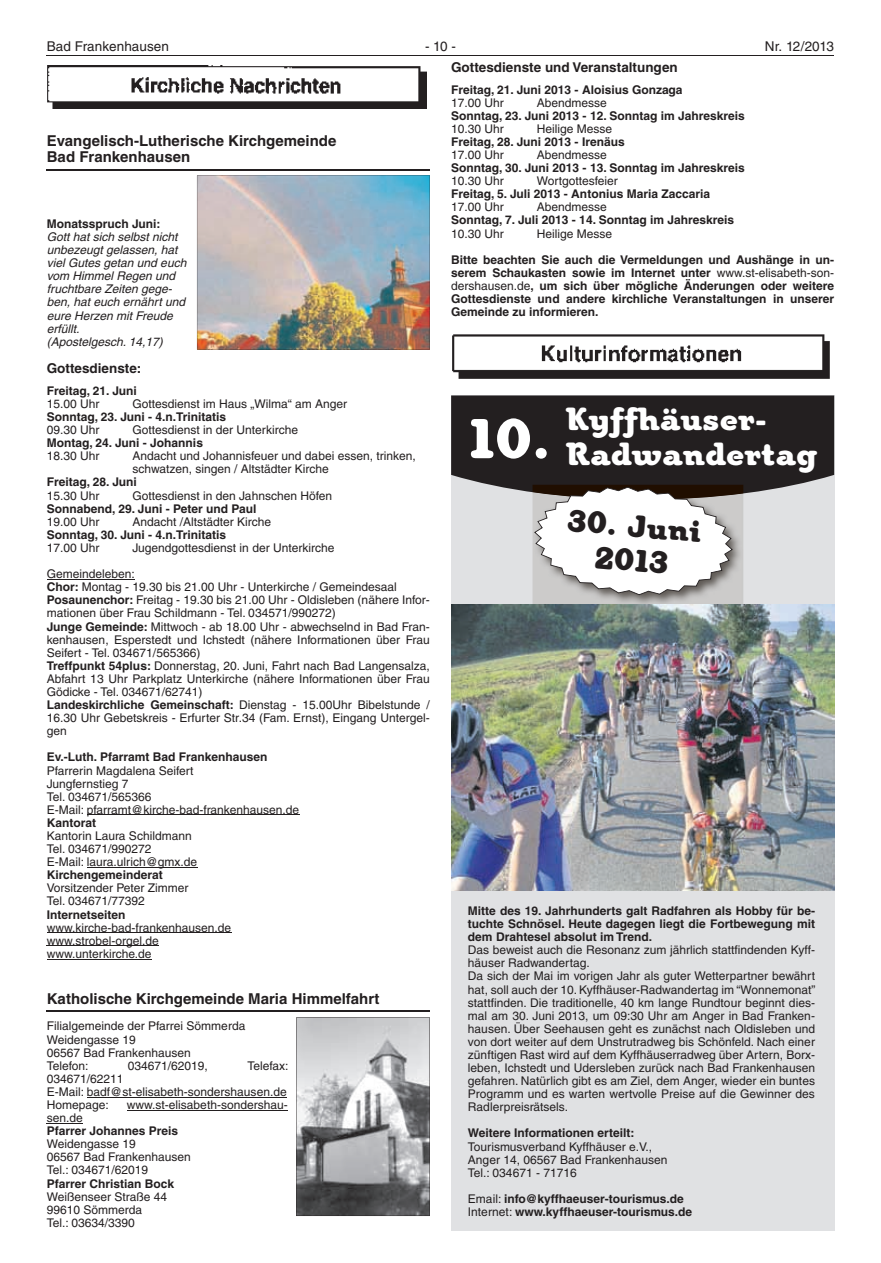
<style>
.page{position:relative;width:881px;height:1263px;background:#fff}
.page>*{position:absolute;margin:0;border:0;box-sizing:border-box;transform-origin:0 0}
.t1{font:32.7px "Woodstock";color:#fff}
.t2{font:31.5px/34.3px "Woodstock";color:#231f20;text-align:center}
.t3{font:700 15px/16.4px "Helvetica LT";color:#231f20}
.t4{font:700 13.5px "Helvetica LT";color:#231f20}
.t5{font:13.5px "Helvetica LT";letter-spacing:.005em;color:#231f20}
.t6{font:12px/13px "Helvetica LT";color:#231f20}
.t7{font:700 12px/13px "Helvetica LT";color:#231f20;text-align:justify}
.t8{font:italic 12px/13px "Helvetica LT";color:#231f20}
.s1{font-weight:400}
.s2{font-weight:700}
</style>
<div class="page">
<hr style="left:47px;top:55px;width:786px;height:1px;background:#231f20">
<img style="left:452px;top:334px;width:378px;height:45px">
<hr style="left:47px;top:169px;width:382px;height:1px;background:#231f20">
<hr style="left:47px;top:579px;width:87px;height:1px;background:#231f20">
<hr style="left:87px;top:815px;width:212px;height:1px;background:#231f20">
<hr style="left:87px;top:867px;width:110px;height:1px;background:#231f20">
<hr style="left:47px;top:932px;width:184px;height:1px;background:#231f20">
<hr style="left:47px;top:945px;width:112px;height:1px;background:#231f20">
<hr style="left:47px;top:959px;width:104px;height:1px;background:#231f20">
<hr style="left:47px;top:1011px;width:382px;height:1px;background:#231f20">
<hr style="left:87px;top:1097px;width:199px;height:1px;background:#231f20">
<hr style="left:127px;top:1110px;width:160px;height:1px;background:#231f20">
<hr style="left:47px;top:1123px;width:36px;height:1px;background:#231f20">
<svg style="left:47px;top:65px;width:379px;height:44px"></svg>
<img style="left:47px;top:66px;width:379px;height:42px">
<img style="left:197px;top:176px;width:232px;height:173px">
<svg style="left:296px;top:1017px;width:133px;height:199px;background:#a4a5a7"></svg>
<div style="left:451px;top:395px;width:382px;height:836px;background:#e0e1e3"></div>
<svg style="left:451px;top:395px;width:382px;height:200px"></svg>
<img style="left:451px;top:604px;width:382px;height:286px">
<p class="t5" style="left:47px;top:38px;width:124px">Bad Frankenhausen</p>
<p class="t5" style="left:425px;top:38px;width:32px">- 10 -</p>
<p class="t5" style="left:764px;top:38px;width:70px">Nr. 12/2013</p>
<p class="t4" style="left:451px;top:59px;width:228px">Gottesdienste und Veranstaltungen</p>
<p class="t7" style="left:451px;top:83px;width:233px">Freitag, 21. Juni 2013 - Aloisius Gonzaga</p>
<p class="t6" style="left:451px;top:96px;width:54px">17.00 Uhr</p>
<p class="t6" style="left:536px;top:96px;width:72px">Abendmesse</p>
<p class="t7" style="left:451px;top:109px;width:295px">Sonntag, 23. Juni 2013 - 12. Sonntag im Jahreskreis</p>
<p class="t6" style="left:451px;top:122px;width:54px">10.30 Uhr</p>
<p class="t6" style="left:536px;top:122px;width:77px">Heilige Messe</p>
<p class="t7" style="left:451px;top:135px;width:175px">Freitag, 28. Juni 2013 - Irenäus</p>
<p class="t6" style="left:451px;top:148px;width:54px">17.00 Uhr</p>
<p class="t6" style="left:536px;top:148px;width:72px">Abendmesse</p>
<p class="t7" style="left:451px;top:161px;width:295px">Sonntag, 30. Juni 2013 - 13. Sonntag im Jahreskreis</p>
<p class="t6" style="left:451px;top:174px;width:54px">10.30 Uhr</p>
<p class="t6" style="left:536px;top:174px;width:83px">Wortgottesfeier</p>
<p class="t7" style="left:451px;top:187px;width:260px">Freitag, 5. Juli 2013 - Antonius Maria Zaccaria</p>
<p class="t6" style="left:451px;top:201px;width:54px">17.00 Uhr</p>
<p class="t6" style="left:536px;top:201px;width:72px">Abendmesse</p>
<p class="t7" style="left:451px;top:214px;width:284px">Sonntag, 7. Juli 2013 - 14. Sonntag im Jahreskreis</p>
<p class="t6" style="left:451px;top:227px;width:54px">10.30 Uhr</p>
<p class="t6" style="left:536px;top:227px;width:77px">Heilige Messe</p>
<p class="t7" style="left:451px;top:253px;width:384px">Bitte beachten Sie auch die Vermeldungen und Aushänge in un&shy;serem Schaukasten sowie im Internet unter <span class="s1">www.st-elisabeth-son&shy;dershausen.de</span>, um sich über mögliche Änderungen oder weitere Gottesdienste und andere kirchliche Veranstaltungen in unserer Gemeinde zu informieren.</p>
<p class="t3" style="left:47px;top:132px;width:291px">Evangelisch-Lutherische Kirchgemeinde<br>Bad Frankenhausen</p>
<p class="t7" style="left:47px;top:217px;width:115px">Monatsspruch Juni:</p>
<p class="t8" style="left:47px;top:230px;width:141px">Gott hat sich selbst nicht unbezeugt gelassen, hat viel Gutes getan und euch vom Himmel Regen und fruchtbare Zeiten gege&shy;ben, hat euch ernährt und eure Herzen mit Freude erfüllt.<br>(Apostelgesch. 14,17)</p>
<p class="t4" style="left:47px;top:360px;width:96px">Gottesdienste:</p>
<p class="t7" style="left:47px;top:384px;width:92px">Freitag, 21. Juni</p>
<p class="t6" style="left:47px;top:397px;width:54px">15.00 Uhr</p>
<p class="t6" style="left:132px;top:397px;width:216px">Gottesdienst im Haus „Wilma“ am Anger</p>
<p class="t7" style="left:47px;top:410px;width:181px">Sonntag, 23. Juni - 4.n.Trinitatis</p>
<p class="t6" style="left:47px;top:423px;width:54px">09.30 Uhr</p>
<p class="t6" style="left:132px;top:423px;width:167px">Gottesdienst in der Unterkirche</p>
<p class="t7" style="left:47px;top:436px;width:158px">Montag, 24. Juni - Johannis</p>
<p class="t6" style="left:47px;top:449px;width:54px">18.30 Uhr</p>
<p class="t6" style="left:132px;top:449px;width:285px">Andacht und Johannisfeuer und dabei essen, trinken, schwatzen, singen / Altstädter Kirche</p>
<p class="t7" style="left:47px;top:475px;width:92px">Freitag, 28. Juni</p>
<p class="t6" style="left:47px;top:489px;width:54px">15.30 Uhr</p>
<p class="t6" style="left:132px;top:489px;width:201px">Gottesdienst in den Jahnschen Höfen</p>
<p class="t7" style="left:47px;top:502px;width:211px">Sonnabend, 29. Juni - Peter und Paul</p>
<p class="t6" style="left:47px;top:515px;width:54px">19.00 Uhr</p>
<p class="t6" style="left:132px;top:515px;width:140px">Andacht /Altstädter Kirche</p>
<p class="t7" style="left:47px;top:528px;width:181px">Sonntag, 30. Juni - 4.n.Trinitatis</p>
<p class="t6" style="left:47px;top:541px;width:54px">17.00 Uhr</p>
<h1 class="t1" style="left:565px;top:399px;width:202px">Kyffhäuser-</h1>
<h1 class="t1" style="left:468px;top:434px;width:350px"><sup>10.</sup> Radwandertag</h1>
<h2 class="t2" style="left:569px;top:503px;width:136px;rotate:5deg">30. Juni<br>2013</h2>
<p class="t6" style="left:47px;top:535px;width:289px;line-height:26.2px;text-indent:85px">Jugendgottesdienst in der Unterkirche<br>Gemeindeleben:</p>
<p class="t6" style="left:47px;top:580px;width:384px"><span class="s2">Chor:</span> Montag - 19.30 bis 21.00 Uhr - Unterkirche / Gemeindesaal <span class="s2">Posaunenchor:</span> Freitag - 19.30 bis 21.00 Uhr - Oldisleben (nähere Infor&shy;mationen über Frau Schildmann - Tel. 034571/990272)<br><span class="s2">Junge Gemeinde:</span> Mittwoch - ab 18.00 Uhr - abwechselnd in Bad Fran&shy;kenhausen, Esperstedt und Ichstedt (nähere Informationen über Frau Seifert - Tel. 034671/565366)<br><span class="s2">Treffpunkt 54plus:</span> Donnerstag, 20. Juni, Fahrt nach Bad Langensalza, Abfahrt 13 Uhr Parkplatz Unterkirche (nähere Informationen über Frau Gödicke - Tel. 034671/62741)<br><span class="s2">Landeskirchliche Gemeinschaft:</span> Dienstag - 15.00Uhr Bibelstunde / 16.30 Uhr Gebetskreis - Erfurter Str.34 (Fam. Ernst), Eingang Untergel&shy;gen</p>
<p class="t7" style="left:47px;top:750px;width:222px">Ev.-Luth. Pfarramt Bad Frankenhausen</p>
<p class="t6" style="left:47px;top:764px;width:254px">Pfarrerin Magdalena Seifert<br>Jungfernstieg 7<br>Tel. 034671/565366<br>E-Mail: pfarramt@kirche-bad-frankenhausen.de</p>
<p class="t7" style="left:47px;top:816px;width:51px">Kantorat</p>
<p class="t6" style="left:47px;top:829px;width:152px">Kantorin Laura Schildmann<br>Tel. 034671/990272<br>E-Mail: laura.ulrich@gmx.de</p>
<p class="t7" style="left:47px;top:868px;width:117px">Kirchengemeinderat</p>
<p class="t6" style="left:47px;top:881px;width:143px">Vorsitzender Peter Zimmer<br>Tel. 034671/77392</p>
<p class="t7" style="left:47px;top:908px;width:80px">Internetseiten</p>
<p class="t6" style="left:47px;top:921px;width:186px">www.kirche-bad-frankenhausen.de www.strobel-orgel.de www.unterkirche.de</p>
<p class="t3" style="left:47px;top:990px;width:334px">Katholische Kirchgemeinde Maria Himmelfahrt</p>
<p class="t6" style="left:47px;top:1020px;width:200px">Filialgemeinde der Pfarrei Sömmerda<br>Weidengasse 19<br>06567 Bad Frankenhausen<br>Telefon:</p>
<p class="t7" style="left:468px;top:904px;width:348px">Mitte des 19. Jahrhunderts galt Radfahren als Hobby für be&shy;tuchte Schnösel. Heute dagegen liegt die Fortbewegung mit dem Drahtesel absolut im Trend.</p>
<p class="t6" style="left:468px;top:943px;width:349px">Das beweist auch die Resonanz zum jährlich stattfindenden Kyff&shy;häuser Radwandertag.<br>Da sich der Mai im vorigen Jahr als guter Wetterpartner bewährt hat, soll auch der 10. Kyffhäuser-Radwandertag im “Wonnemonat” stattfinden. Die traditionelle, 40 km lange Rundtour beginnt dies&shy;mal am 30. Juni 2013, um 09:30 Uhr am Anger in Bad Franken&shy;hausen. Über Seehausen geht es zunächst nach Oldisleben und von dort weiter auf dem Unstrutradweg bis Schönfeld. Nach einer zünftigen Rast wird auf dem Kyffhäuserradweg über Artern, Borx&shy;leben, Ichstedt und Udersleben zurück nach Bad Frankenhausen gefahren. Natürlich gibt es am Ziel, dem Anger, wieder ein buntes Programm und es warten wertvolle Preise auf die Gewinner des Radlerpreisrätsels.</p>
<p class="t7" style="left:468px;top:1126px;width:168px">Weitere Informationen erteilt:</p>
<p class="t6" style="left:468px;top:1140px;width:201px">Tourismusverband Kyffhäuser e.V.,<br>Anger 14, 06567 Bad Frankenhausen<br>Tel.: 034671 - 71716</p>
<p class="t7" style="left:468px;top:1192px;width:226px"><span class="s1">Email:</span> info@kyffhaeuser-tourismus.de<br><span class="s1">Internet:</span> www.kyffhaeuser-tourismus.de</p>
<p class="t6" style="left:128px;top:1059px;width:82px">034671/62019,</p>
<p class="t6" style="left:247px;top:1059px;width:42px">Telefax:</p>
<p class="t6" style="left:47px;top:1072px;width:241px">034671/62211<br>E-Mail: badf@st-elisabeth-sondershausen.de<br>Homepage:</p>
<p class="t6" style="left:127px;top:1098px;width:162px">www.st-elisabeth-sondershau-</p>
<p class="t6" style="left:47px;top:1111px;width:38px">sen.de</p>
<p class="t7" style="left:47px;top:1124px;width:133px">Pfarrer Johannes Preis</p>
<p class="t6" style="left:47px;top:1137px;width:145px">Weidengasse 19<br>06567 Bad Frankenhausen<br>Tel.: 034671/62019</p>
<p class="t7" style="left:47px;top:1177px;width:129px">Pfarrer Christian Bock</p>
<p class="t6" style="left:47px;top:1190px;width:122px">Weißenseer Straße 44<br>99610 Sömmerda<br>Tel.: 03634/3390</p>
</div>
